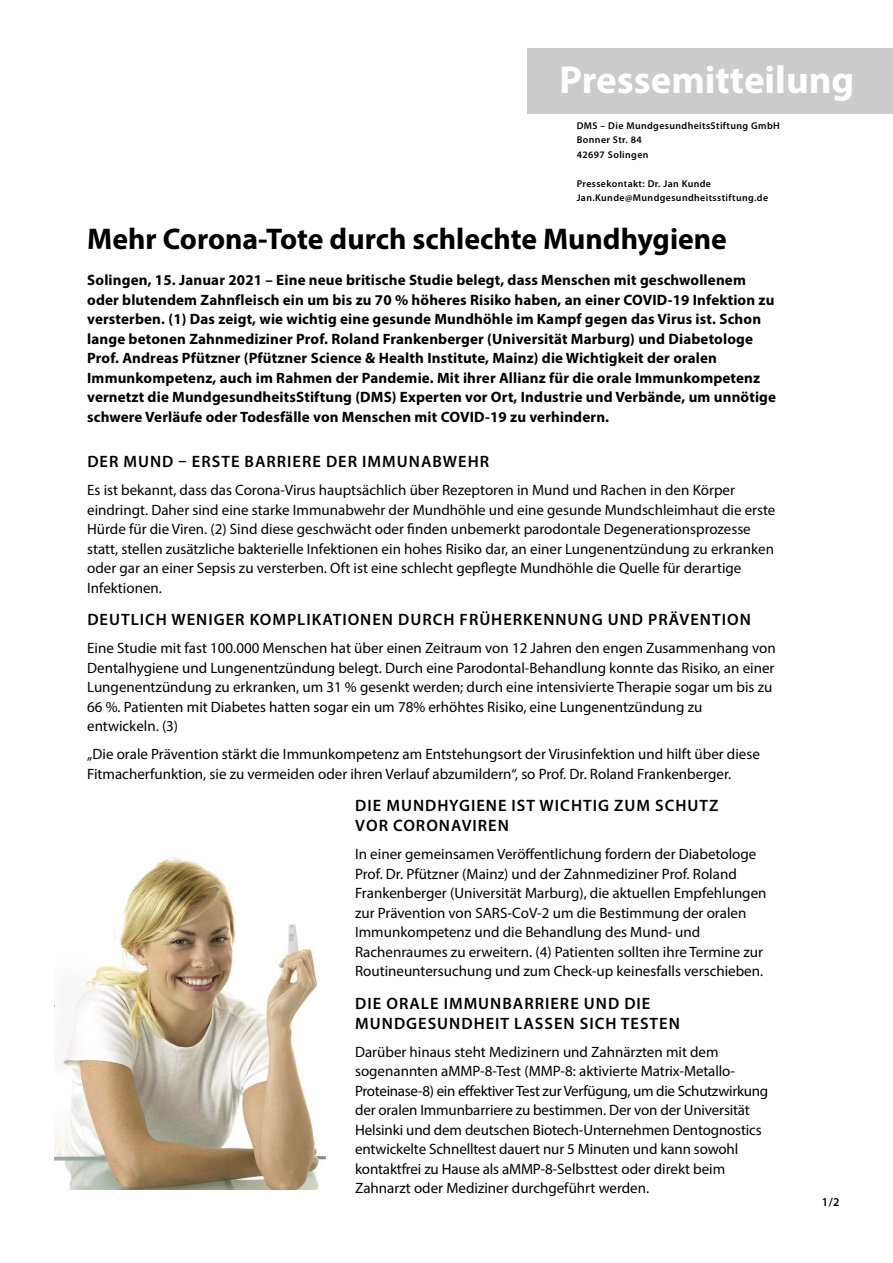
<style>
.page{position:relative;width:893px;height:1263px;background:#fff}
.page>*{position:absolute;margin:0;border:0;box-sizing:border-box;transform-origin:0 0}
.t1{font:700 39px "Myriad Pro";color:#fff}
.t2{font:700 30px "Myriad Pro";color:#000}
.t3{font:600 16.5px/19.8px "Myriad Pro";letter-spacing:.06em;color:#000}
.t4{font:15px/19.5px "Myriad Pro";color:#000}
.t5{font:700 15px/19.5px "Myriad Pro";letter-spacing:.01em;color:#000}
.t6{font:600 12px "Myriad Pro";color:#000}
.t7{font:600 9.9px/14.4px "Myriad Pro";letter-spacing:.04em;color:#000}
</style>
<div class="page">
<div style="left:527px;top:49px;width:366px;height:65px;background:#cbcbcb"></div>
<img style="left:54px;top:857px;width:271px;height:332px">
<h1 class="t1" style="left:559px;top:55px;width:296px">Pressemitteilung</h1>
<p class="t7" style="left:577px;top:118px;width:205px">DMS – Die MundgesundheitsStiftung GmbH<br>Bonner Str. 84<br>42697 Solingen</p>
<p class="t7" style="left:577px;top:176px;width:193px">Pressekontakt: Dr. Jan Kunde<br>Jan.Kunde@Mundgesundheitsstiftung.de</p>
<h2 class="t2" style="left:87px;top:219px;width:641px">Mehr Corona-Tote durch schlechte Mundhygiene</h2>
<p class="t5" style="left:87px;top:270px;width:690px">Solingen, 15. Januar 2021 – Eine neue britische Studie belegt, dass Menschen mit geschwollenem oder blutendem Zahnfleisch ein um bis zu 70 % höheres Risiko haben, an einer COVID-19 Infektion zu versterben. (1) Das zeigt, wie wichtig eine gesunde Mundhöhle im Kampf gegen das Virus ist. Schon lange betonen Zahnmediziner Prof. Roland Frankenberger (Universität Marburg) und Diabetologe Prof. Andreas Pfützner (Pfützner Science &amp; Health Institute, Mainz) die Wichtigkeit der oralen Immunkompetenz, auch im Rahmen der Pandemie. Mit ihrer Allianz für die orale Immunkompetenz vernetzt die MundgesundheitsStiftung (DMS) Experten vor Ort, Industrie und Verbände, um unnötige schwere Verläufe oder Todesfälle von Menschen mit COVID-19 zu verhindern.</p>
<p class="t3" style="left:87px;top:451px;width:403px">DER MUND – ERSTE BARRIERE DER IMMUNABWEHR</p>
<p class="t4" style="left:87px;top:480px;width:690px">Es ist bekannt, dass das Corona-Virus hauptsächlich über Rezeptoren in Mund und Rachen in den Körper eindringt. Daher sind eine starke Immunabwehr der Mundhöhle und eine gesunde Mundschleimhaut die erste Hürde für die Viren. (2) Sind diese geschwächt oder finden unbemerkt parodontale Degenerationsprozesse statt, stellen zusätzliche bakterielle Infektionen ein hohes Risiko dar, an einer Lungenentzündung zu erkranken oder gar an einer Sepsis zu versterben. Oft ist eine schlecht gepflegte Mundhöhle die Quelle für derartige Infektionen.</p>
<p class="t3" style="left:87px;top:609px;width:665px">DEUTLICH WENIGER KOMPLIKATIONEN DURCH FRÜHERKENNUNG UND PRÄVENTION</p>
<p class="t4" style="left:87px;top:638px;width:690px">Eine Studie mit fast 100.000 Menschen hat über einen Zeitraum von 12 Jahren den engen Zusammenhang von Dentalhygiene und Lungenentzündung belegt. Durch eine Parodontal-Behandlung konnte das Risiko, an einer Lungenentzündung zu erkranken, um 31 % gesenkt werden; durch eine intensivierte Therapie sogar um bis zu 66 %. Patienten mit Diabetes hatten sogar ein um 78% erhöhtes Risiko, eine Lungenentzündung zu entwickeln. (3)</p>
<p class="t4" style="left:87px;top:744px;width:674px">„Die orale Prävention stärkt die Immunkompetenz am Entstehungsort der Virusinfektion und hilft über diese<br>Fitmacherfunktion, sie zu vermeiden oder ihren Verlauf abzumildern“, so Prof. Dr. Roland Frankenberger.</p>
<p class="t3" style="left:355px;top:796px;width:365px">DIE MUNDHYGIENE IST WICHTIG ZUM SCHUTZ<br>VOR CORONAVIREN</p>
<p class="t4" style="left:355px;top:844px;width:413px">In einer gemeinsamen Veröffentlichung fordern der Diabetologe Prof. Dr. Pfützner (Mainz) und der Zahnmediziner Prof. Roland Frankenberger (Universität Marburg), die aktuellen Empfehlungen zur Prävention von SARS-CoV-2 um die Bestimmung der oralen Immunkompetenz und die Behandlung des Mund- und Rachenraumes zu erweitern. (4) Patienten sollten ihre Termine zur Routineuntersuchung und zum Check-up keinesfalls verschieben.</p>
<p class="t3" style="left:355px;top:993px;width:326px">DIE ORALE IMMUNBARRIERE UND DIE<br>MUNDGESUNDHEIT LASSEN SICH TESTEN</p>
<p class="t4" style="left:355px;top:1042px;width:415px">Darüber hinaus steht Medizinern und Zahnärzten mit dem sogenannten aMMP-8-Test (MMP-8: aktivierte Matrix-Metallo-Proteinase-8) ein effektiver Test zur Verfügung, um die Schutzwirkung der oralen Immunbarriere zu bestimmen. Der von der Universität Helsinki und dem deutschen Biotech-Unternehmen Dentognostics entwickelte Schnelltest dauert nur 5 Minuten und kann sowohl kontaktfrei zu Hause als aMMP-8-Selbsttest oder direkt beim Zahnarzt oder Mediziner durchgeführt werden.</p>
<p class="t6" style="left:822px;top:1194px;width:19px">1/2</p>
</div>
